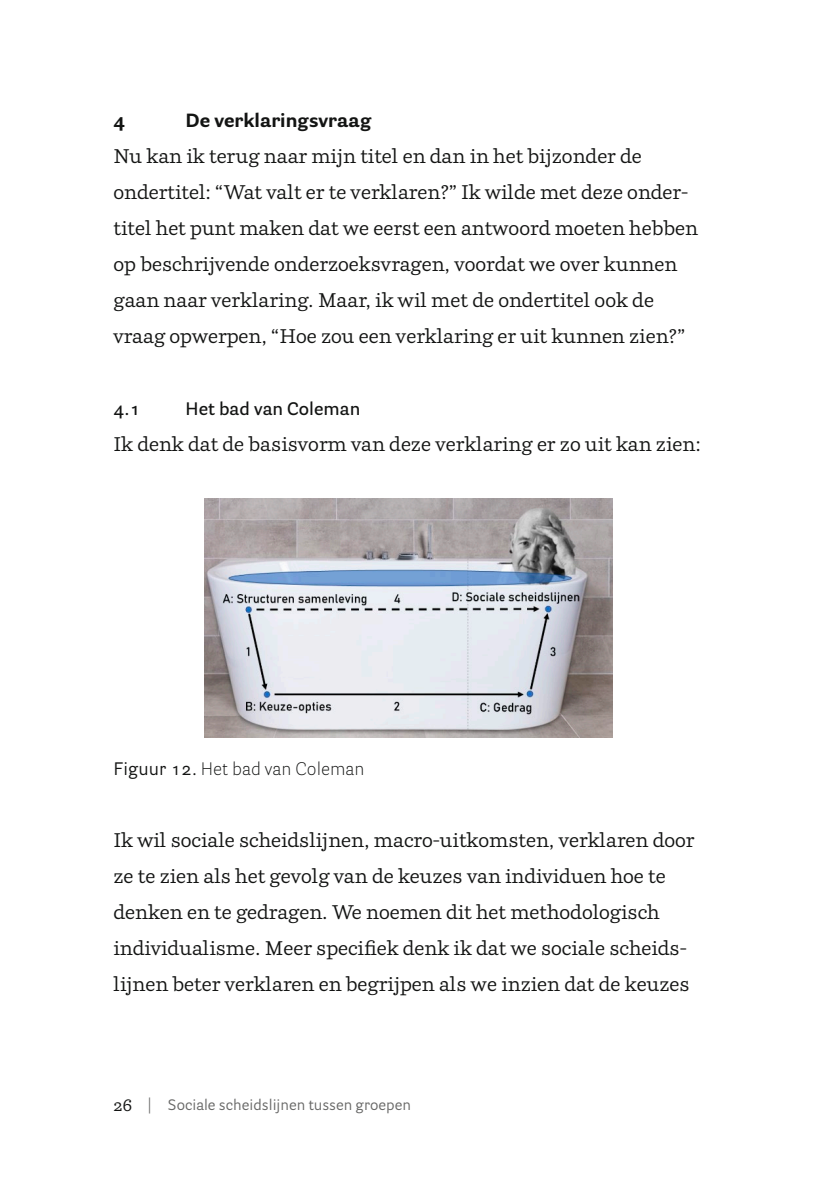
<style>
.page{position:relative;width:840px;height:1191px;background:#fff}
.page>*{position:absolute;margin:0;border:0;box-sizing:border-box;transform-origin:0 0}
.Alinea{font:19.6px/36px "Parry";color:#131413}
.Kop1{font:700 19px "Parry Grotesque";color:#131413}
.Bijschrift{font:300 18px "Parry Grotesque";color:#131413}
.Kop2{font:600 18px "Parry Grotesque";color:#131413}
.t1{font:15px "Parry Grotesque";color:#686867}
.s1{font-weight:400}
.s2{font-family:"Parry";font-size:17px;color:#131413}
.s3{font-size:16px}
</style>
<div class="page">
<img style="left:204px;top:498px;width:408px;height:239px">
<p class="Kop1" style="left:113px;top:107px;width:13px">4</p>
<p class="Kop1" style="left:185px;top:107px;width:187px">De verklaringsvraag</p>
<p class="Alinea" style="left:113px;top:138px;width:585px">Nu kan ik terug naar mijn titel en dan in het bijzonder de ondertitel: “Wat valt er te verklaren?” Ik wilde met deze onder&shy;titel het punt maken dat we eerst een antwoord moeten hebben op beschrijvende onderzoeksvragen, voordat we over kunnen gaan naar verklaring. Maar, ik wil met de ondertitel ook de vraag opwerpen, “Hoe zou een verklaring er uit kunnen zien?”</p>
<p class="Kop2" style="left:113px;top:396px;width:28px">4.1</p>
<p class="Kop2" style="left:185px;top:396px;width:176px">Het bad van Coleman</p>
<p class="Alinea" style="left:113px;top:426px;width:588px">Ik denk dat de basisvorm van deze verklaring er zo uit kan zien:</p>
<p class="Bijschrift" style="left:113px;top:756px;width:252px"><span class="s1">Figuur 12.</span> Het bad van Coleman</p>
<p class="Alinea" style="left:113px;top:822px;width:582px">Ik wil sociale scheidslijnen, macro-uitkomsten, verklaren door ze te zien als het gevolg van de keuzes van individuen hoe te denken en te gedragen. We noemen dit het methodologisch individualisme. Meer specifiek denk ik dat we sociale scheids&shy;lijnen beter verklaren en begrijpen als we inzien dat de keuzes</p>
<p class="t1" style="left:113px;top:1094px;width:299px"><span class="s2">26</span> <span class="s3">|</span> Sociale scheidslijnen tussen groepen</p>
</div>
